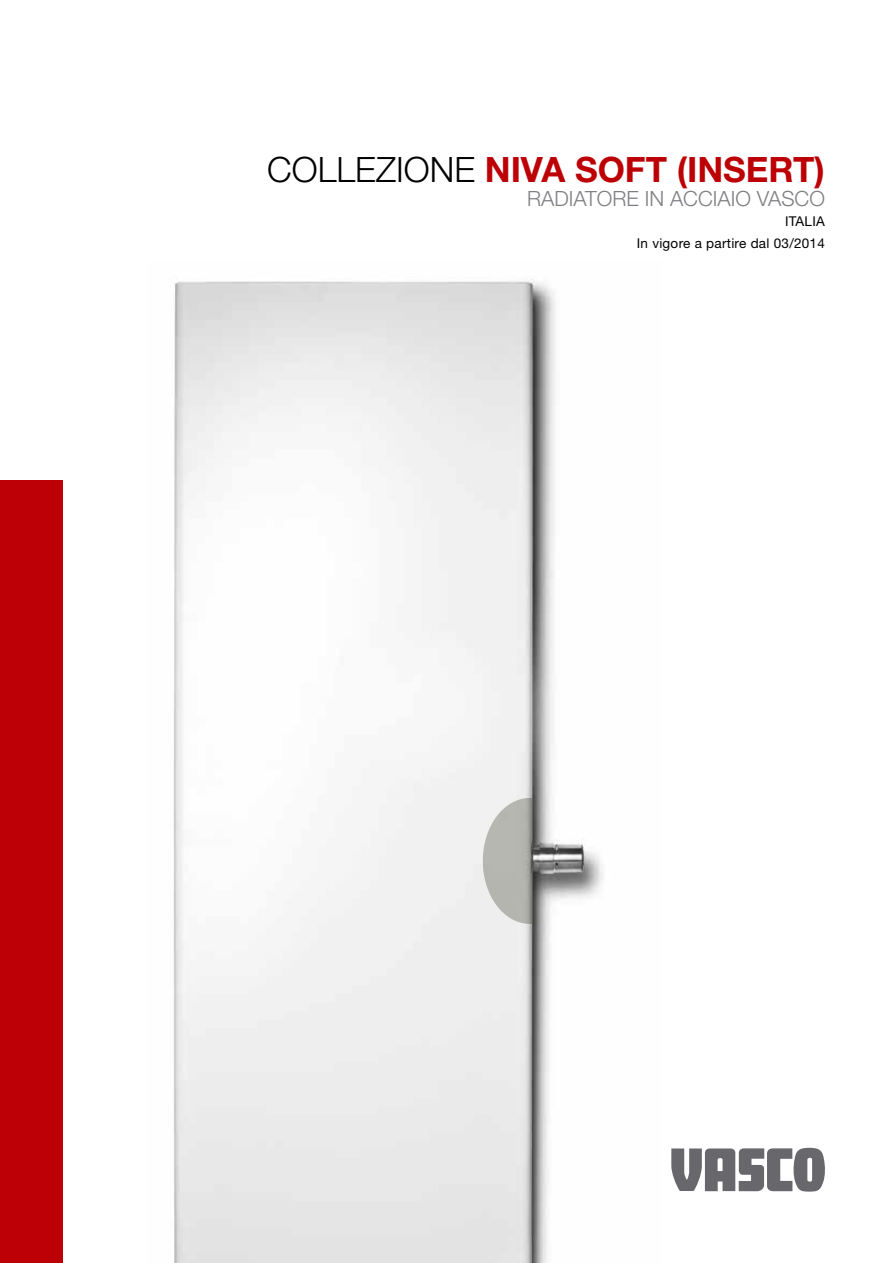
<style>
.page{position:relative;width:893px;height:1263px;background:#fff}
.page>*{position:absolute;margin:0;border:0;box-sizing:border-box;transform-origin:0 0}
.t1{font:700 34.95px "Helvetica Neue LT Std";color:#bc0006}
.t2{font:300 21px "Helvetica Neue LT Std";color:#817e83}
.t3{font:13.5px/22.5px "Helvetica Neue LT Std";letter-spacing:.02em;color:#000;text-align:right}
.s1{font-weight:300;color:#000}
</style>
<div class="page">
<div style="left:0;top:480px;width:63px;height:783px;background:#bc0006"></div>
<svg style="left:671px;top:1148px;width:154px;height:43px"></svg>
<img style="left:173px;top:279px;width:430px;height:984px">
<svg style="left:483px;top:798px;width:49px;height:126px;background:#bdbdb9"></svg>
<h1 class="t1" style="left:267px;top:148px;width:559px"><span class="s1">COLLEZIONE</span> NIVA SOFT (INSERT)</h1>
<h2 class="t2" style="left:527px;top:186px;width:299px">RADIATORE IN ACCIAIO VASCO</h2>
<p class="t3" style="left:637px;top:210px;width:190px">ITALIA<br>In vigore a partire dal 03/2014</p>
</div>
